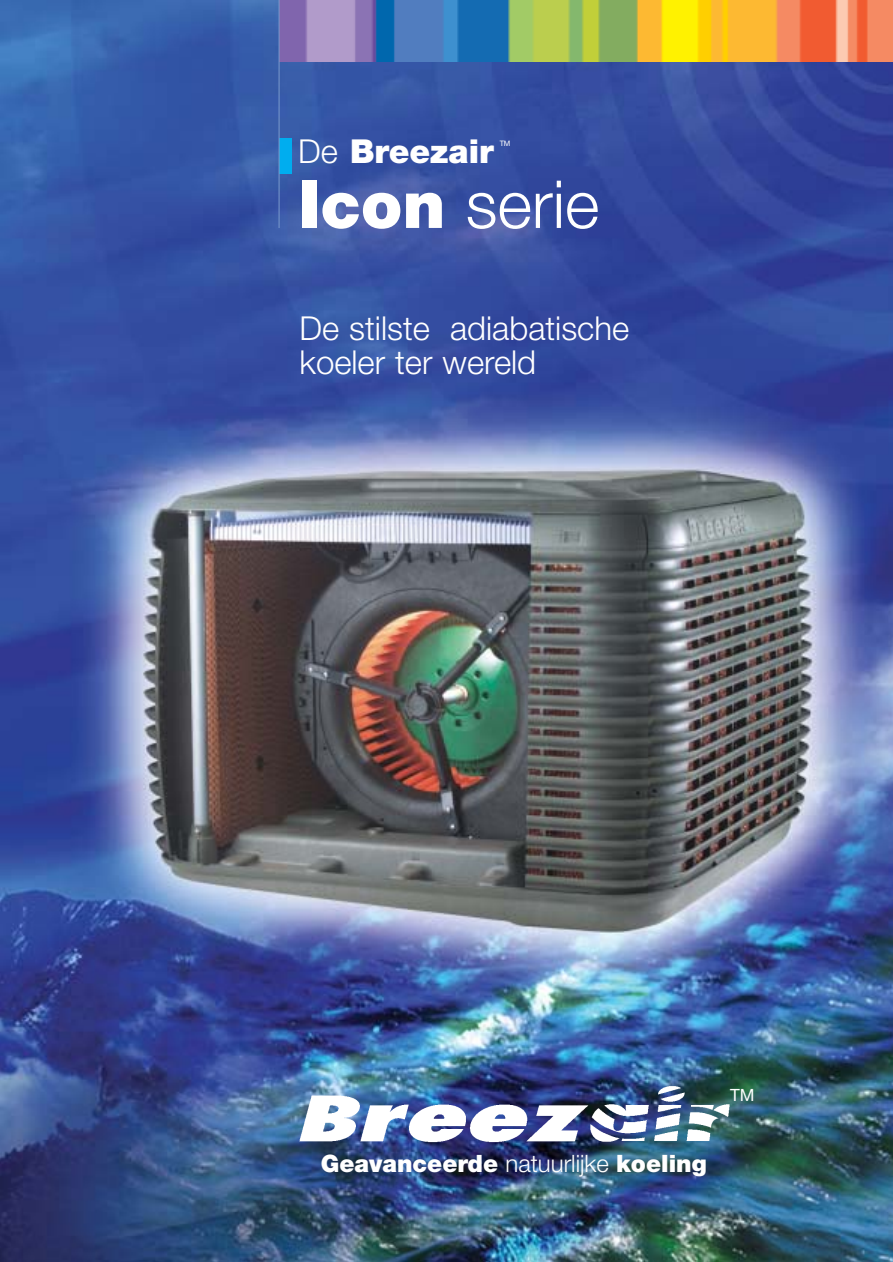
<style>
.page{position:relative;width:893px;height:1262px;background:#fff}
.page>*{position:absolute;margin:0;border:0;box-sizing:border-box;transform-origin:0 0}
.t1{font:300 66.15px "Helvetica Neue";color:#fff}
.t2{font:300 33px/34.5px "Helvetica Neue";color:#fff}
.t3{font:900 33px "Helvetica Neue";color:#fff}
.t4{font:900 24px "Helvetica Neue";color:#fff}
.t5{font:16.8px "Helvetica Neue";color:#fff}
.t6{font:7.5px "Helvetica Neue";color:#fff}
.s1{font-weight:300}
.s2{font-weight:900}
</style>
<div class="page">
<img style="left:0;top:0;width:892px;height:1261px">
<img style="left:299px;top:1077px;width:431px;height:83px">
<img style="left:280px;top:0;width:612px;height:61px">
<div style="left:279px;top:138px;width:13px;height:35px;background:#00adef"></div>
<hr style="left:279px;top:0;width:1px;height:228px;background:#7a9acc">
<p class="t3" style="left:298px;top:140px;width:197px"><span class="s1">De</span> Breezair</p>
<h1 class="t1" style="left:298px;top:181px;width:302px"><span class="s2">Icon</span> serie</h1>
<p class="t6" style="left:499px;top:141px;width:12px">TM</p>
<p class="t2" style="left:299px;top:314px;width:331px">De stilste adiabatische koeler ter wereld</p>
<p class="t4" style="left:321px;top:1154px;width:387px">Geavanceerde <span class="s1">natuurlijke</span> koeling</p>
<p class="t5" style="left:730px;top:1089px;width:26px">TM</p>
</div>
